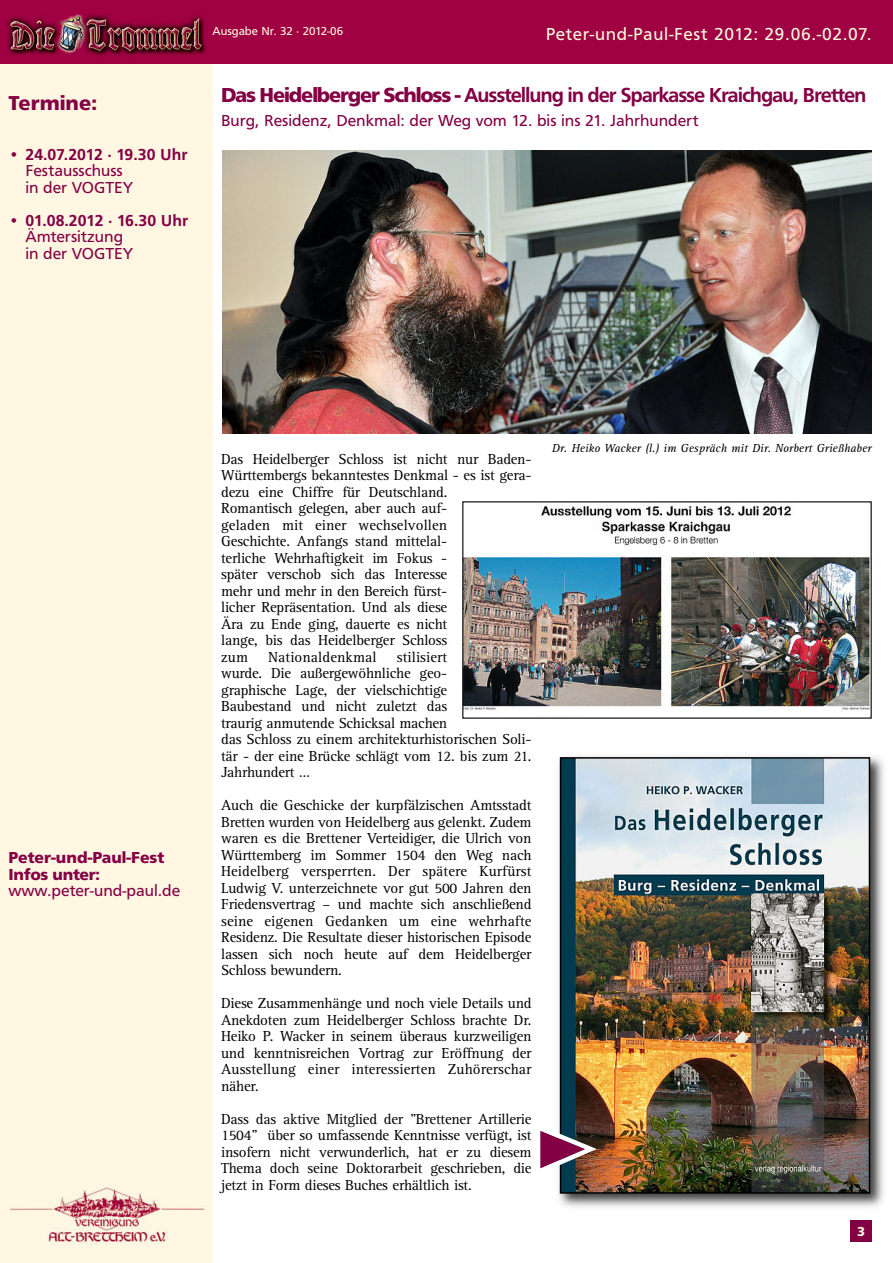
<style>
.page{position:relative;width:893px;height:1263px;background:#fff}
.page>*{position:absolute;margin:0;border:0;box-sizing:border-box;transform-origin:0 0}
.t1{font:500 21px "Front Page";letter-spacing:-.055em;color:#830044}
.t2{font:700 21px "Front Page";color:#830044}
.t3{font:18px "Front Page";letter-spacing:.035em;color:#f8f9dd}
.t4{font:16.5px/16.5px "Front Page";color:#830044}
.t5{font:700 16.5px/16.5px "Front Page";letter-spacing:-.01em;color:#830044}
.t6{font:15px/16.5px "Rotis Serif";letter-spacing:-.015em;color:#000;text-align:justify}
.t7{font:15px "Rotis Serif";letter-spacing:.005em;color:#000}
.t8{font:700 13.5px "Front Page";color:#f8f9dd}
.t9{font:italic 12px "Rotis Serif";color:#000}
.t10{font:12px "Front Page";color:#f8f9dd}
.s1{font-weight:500}
.s2{font-weight:700}
</style>
<div class="page">
<div style="left:0;top:64px;width:213px;height:1199px;background:#fff7e2"></div>
<div style="left:850px;top:1220px;width:22px;height:22px;background:#830044"></div>
<img style="left:0;top:0;width:893px;height:64px">
<img style="left:558px;top:756px;width:326px;height:451px">
<img style="left:563px;top:760px;width:304px;height:431px">
<div style="left:560px;top:757px;width:310px;height:437px;border:2px solid #000"></div>
<img style="left:222px;top:151px;width:650px;height:282px">
<img style="left:464px;top:505px;width:406px;height:205px">
<svg style="left:540px;top:1124px;width:57px;height:51px"></svg>
<h1 class="t2" style="left:9px;top:95px;width:90px">Termine:</h1>
<p class="t4" style="left:26px;top:147px;width:163px;text-indent:-17px">• <span class="s1">24.07.2012 · 19.30 Uhr<br></span>Festausschuss<br>in der VOGTEY</p>
<p class="t4" style="left:26px;top:213px;width:164px;text-indent:-17px">• <span class="s1">01.08.2012 · 16.30 Uhr<br></span>Ämtersitzung<br>in der VOGTEY</p>
<p class="t10" style="left:213px;top:26px;width:132px">Ausgabe Nr. 32 · 2012-06</p>
<p class="t3" style="left:546px;top:27px;width:327px">Peter-und-Paul-Fest 2012: 29.06.-02.07.</p>
<h1 class="t1" style="left:221px;top:86px;width:647px"><span class="s2">Das Heidelberger Schloss -</span> Ausstellung in der Sparkasse Kraichgau, Bretten</h1>
<p class="t4" style="left:221px;top:113px;width:479px">Burg, Residenz, Denkmal: der Weg vom 12. bis ins 21. Jahrhundert</p>
<p class="t5" style="left:9px;top:851px;width:157px">Peter-und-Paul-Fest<br>Infos unter:</p>
<p class="t4" style="left:9px;top:884px;width:173px">www.peter-und-paul.de</p>
<p class="t6" style="left:221px;top:452px;width:312px;text-align:left">Das Heidelberger Schloss ist nicht nur Baden-Württembergs bekanntestes Denkmal - es ist gera&shy;dezu eine Chiffre für Deutschland.<br>Romantisch gelegen, aber auch auf-<br>geladen mit einer wechselvollen<br>Geschichte. Anfangs stand mittelal-<br>terliche Wehrhaftigkeit im Fokus -<br>später verschob sich das Interesse<br>mehr und mehr in den Bereich fürst-<br>licher Repräsentation. Und als diese<br>Ära zu Ende ging, dauerte es nicht<br>lange, bis das Heidelberger Schloss<br>zum</p>
<p class="t6" style="left:221px;top:650px;width:312px;text-align:left;text-indent:176px">stilisiert<br>wurde. Die außergewöhnliche geo-<br>graphische Lage, der vielschichtige<br>Baubestand und nicht zuletzt das<br>traurig anmutende Schicksal machen<br>das Schloss zu einem architekturhistorischen Soli&shy;tär - der eine Brücke schlägt vom 12. bis zum 21.<br>Jahrhundert …</p>
<p class="t6" style="left:221px;top:799px;width:312px">Auch die Geschicke der kurpfälzischen Amtsstadt Bretten wurden von Heidelberg aus gelenkt. Zudem waren es die Brettener Verteidiger, die Ulrich von Württemberg im Sommer 1504 den Weg nach Heidelberg versperrten. Der spätere Kurfürst Ludwig V. unterzeichnete vor gut 500 Jahren den Friedensvertrag – und machte sich anschließend seine eigenen Gedanken um eine wehrhafte Residenz. Die Resultate dieser historischen Episode lassen sich noch heute auf dem Heidelberger Schloss bewundern.</p>
<p class="t6" style="left:221px;top:997px;width:312px">Diese Zusammenhänge und noch viele Details und Anekdoten zum Heidelberger Schloss brachte Dr.<br>Heiko P. Wacker in seinem überaus kurzweiligen und kenntnisreichen Vortrag zur Eröffnung der Ausstellung einer interessierten Zuhörerschar näher.</p>
<p class="t6" style="left:221px;top:1112px;width:312px">Dass das aktive Mitglied der "Brettener Artillerie 1504" über so umfassende Kenntnisse verfügt, ist insofern nicht verwunderlich, hat er zu diesem Thema doch seine Doktorarbeit geschrieben, die jetzt in Form dieses Buches erhältlich ist.</p>
<p class="t7" style="left:268px;top:652px;width:110px">Nationaldenkmal</p>
<p class="t9" style="left:552px;top:444px;width:321px">Dr. Heiko Wacker (l.) im Gespräch mit Dir. Norbert Grießhaber</p>
<p class="t8" style="left:857px;top:1226px;width:9px">3</p>
</div>
